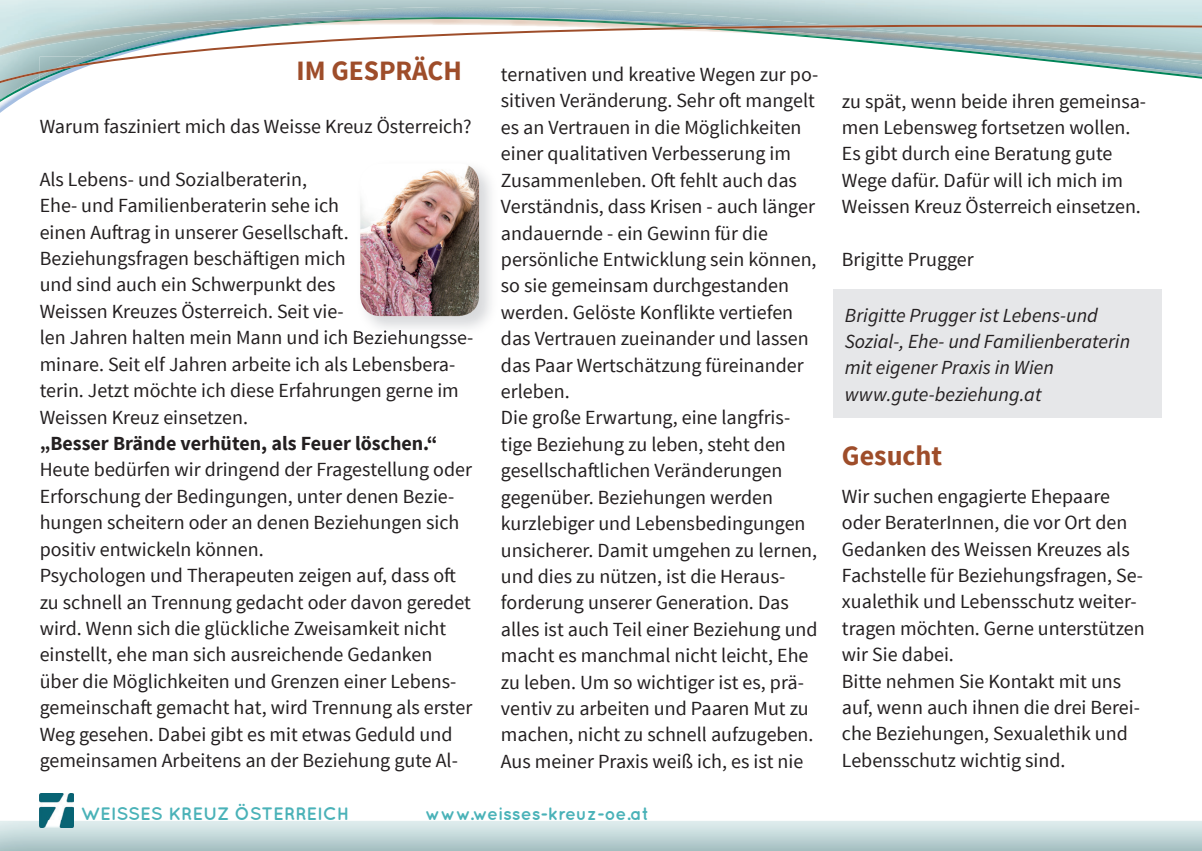
<style>
.page{position:relative;width:1202px;height:851px;background:#fff}
.page>*{position:absolute;margin:0;border:0;box-sizing:border-box;transform-origin:0 0}
.t1{font:700 28px "Source Sans Pro";color:#9e4d2a}
.t2{font:20px/26.4px "Source Sans Pro";color:#231f20}
.t3{font:italic 20px/26.4px "Source Sans Pro";color:#231f20}
.t4{font:700 20px "Source Sans Pro";color:#231f20}
.t5{font:700 18px "Quicksand";color:#4ab2b8}
</style>
<div class="page">
<div style="left:833px;top:289px;width:329px;height:129px;background:#e6e7e9"></div>
<img style="left:0;top:102px;width:15px;height:11px">
<img style="left:0;top:87px;width:41px;height:15px">
<img style="left:703px;top:19px;width:19px;height:2px">
<img style="left:443px;top:17px;width:260px;height:8px">
<img style="left:180px;top:17px;width:72px;height:8px">
<img style="left:252px;top:17px;width:191px;height:8px">
<img style="left:619px;top:21px;width:497px;height:4px">
<svg style="left:0;top:25px;width:1202px;height:62px"></svg>
<img style="left:0;top:820px;width:1202px;height:30px">
<img style="left:40px;top:793px;width:34px;height:34px">
<img style="left:368px;top:171px;width:123px;height:158px">
<img style="left:357px;top:330px;width:108px;height:5px">
<img style="left:360px;top:165px;width:119px;height:151px">
<h1 class="t1" style="left:297px;top:53px;width:167px">IM GESPRÄCH</h1>
<p class="t2" style="left:40px;top:113px;width:433px">Warum fasziniert mich das Weisse Kreuz Österreich?</p>
<p class="t2" style="left:40px;top:166px;width:435px">Als Lebens- und Sozialberaterin,<br>Ehe- und Familienberaterin sehe ich<br>einen Auftrag in unserer Gesellschaft.<br>Beziehungsfragen beschäftigen mich<br>und sind auch ein Schwerpunkt des<br>Weissen Kreuzes Österreich. Seit vie-<br>len Jahren halten mein Mann und ich Beziehungsse&shy;minare. Seit elf Jahren arbeite ich als Lebensbera&shy;terin. Jetzt möchte ich diese Erfahrungen gerne im Weissen Kreuz einsetzen.</p>
<p class="t4" style="left:40px;top:430px;width:399px">„Besser Brände verhüten, als Feuer löschen.“</p>
<p class="t2" style="left:40px;top:457px;width:434px">Heute bedürfen wir dringend der Fragestellung oder Erforschung der Bedingungen, unter denen Bezie&shy;hungen scheitern oder an denen Beziehungen sich positiv entwickeln können.<br>Psychologen und Therapeuten zeigen auf, dass oft zu schnell an Trennung gedacht oder davon geredet wird. Wenn sich die glückliche Zweisamkeit nicht einstellt, ehe man sich ausreichende Gedanken über die Möglichkeiten und Grenzen einer Lebens&shy;gemeinschaft gemacht hat, wird Trennung als erster Weg gesehen. Dabei gibt es mit etwas Geduld und gemeinsamen Arbeitens an der Beziehung gute Al-</p>
<p class="t2" style="left:501px;top:61px;width:319px">ternativen und kreative Wegen zur po&shy;sitiven Veränderung. Sehr oft mangelt es an Vertrauen in die Möglichkeiten einer qualitativen Verbesserung im Zusammenleben. Oft fehlt auch das Verständnis, dass Krisen - auch länger andauernde - ein Gewinn für die persönliche Entwicklung sein können, so sie gemeinsam durchgestanden werden. Gelöste Konflikte vertiefen das Vertrauen zueinander und lassen das Paar Wertschätzung füreinander erleben.<br>Die große Erwartung, eine langfris&shy;tige Beziehung zu leben, steht den gesellschaftlichen Veränderungen gegenüber. Beziehungen werden kurzlebiger und Lebensbedingungen unsicherer. Damit umgehen zu lernen, und dies zu nützen, ist die Heraus&shy;forderung unserer Generation. Das alles ist auch Teil einer Beziehung und macht es manchmal nicht leicht, Ehe zu leben. Um so wichtiger ist es, prä&shy;ventiv zu arbeiten und Paaren Mut zu machen, nicht zu schnell aufzugeben.<br>Aus meiner Praxis weiß ich, es ist nie</p>
<p class="t5" style="left:81px;top:802px;width:270px">WEISSES KREUZ ÖSTERREICH</p>
<p class="t5" style="left:425px;top:802px;width:225px">www.weisses-kreuz-oe.at</p>
<p class="t2" style="left:842px;top:88px;width:306px">zu spät, wenn beide ihren gemeinsa&shy;men Lebensweg fortsetzen wollen.<br>Es gibt durch eine Beratung gute Wege dafür. Dafür will ich mich im Weissen Kreuz Österreich einsetzen.</p>
<p class="t2" style="left:842px;top:246px;width:133px">Brigitte Prugger</p>
<p class="t3" style="left:845px;top:301px;width:287px">Brigitte Prugger ist Lebens-und<br>Sozial-, Ehe- und Familienberaterin mit eigener Praxis in Wien www.gute-beziehung.at</p>
<h1 class="t1" style="left:842px;top:437px;width:102px">Gesucht</h1>
<p class="t2" style="left:842px;top:483px;width:304px">Wir suchen engagierte Ehepaare oder BeraterInnen, die vor Ort den<br>Gedanken des Weissen Kreuzes als<br>Fachstelle für Beziehungsfragen, Se&shy;xualethik und Lebensschutz weiter&shy;tragen möchten. Gerne unterstützen wir Sie dabei.<br>Bitte nehmen Sie Kontakt mit uns auf, wenn auch ihnen die drei Berei&shy;che Beziehungen, Sexualethik und<br>Lebensschutz wichtig sind.</p>
</div>
